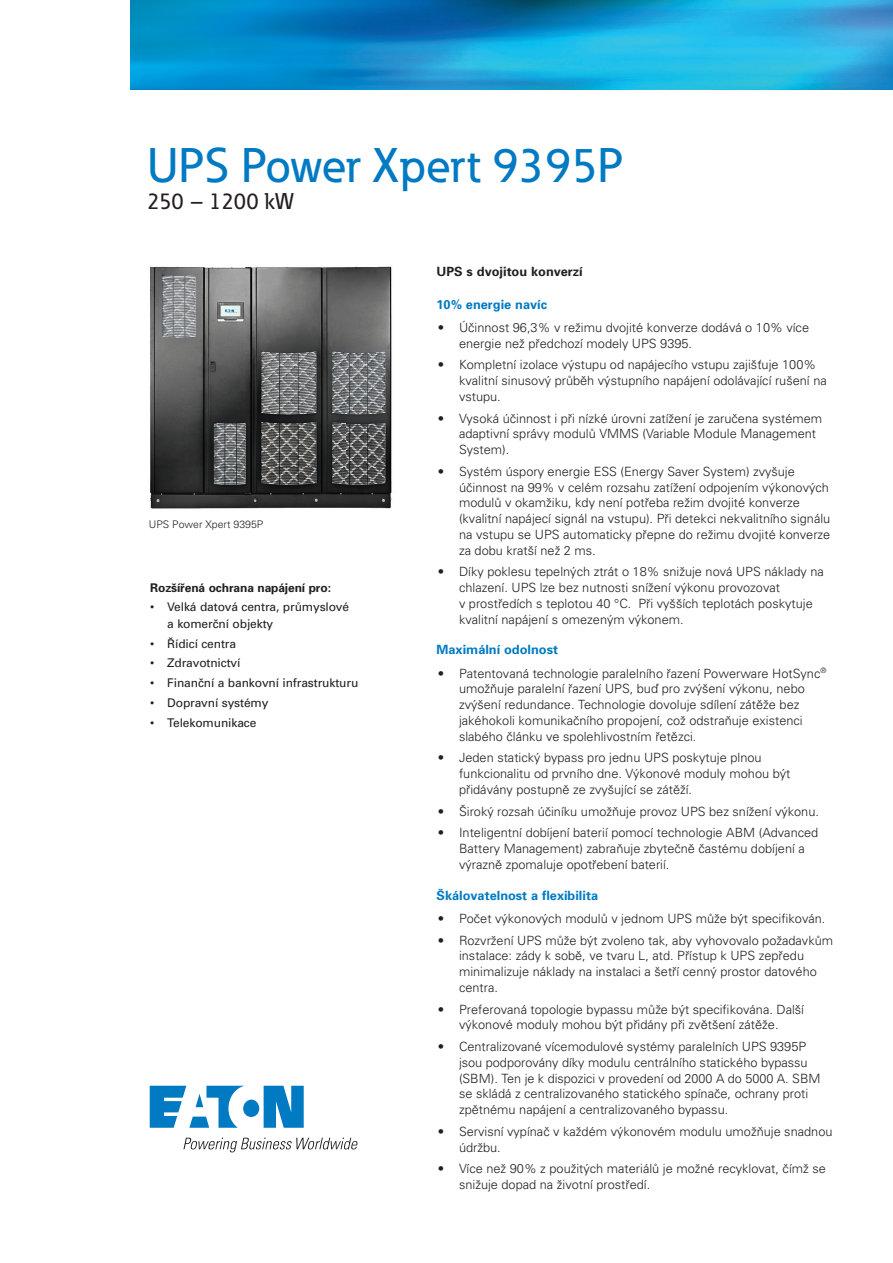
<style>
.page{position:relative;width:893px;height:1263px;background:#fff}
.page>*{position:absolute;margin:0;border:0;box-sizing:border-box;transform-origin:0 0}
.t1{font:500 48px "Eaton";color:#007ac2}
.t2{font:500 22.5px "Eaton";color:#231f20}
.t3{font:300 12.75px/15.8px "Univers CE";color:#231f20}
.t4{font:700 12.75px "Univers CE";color:#007ac2}
.t5{font:700 12.75px "Univers CE";color:#231f20}
.t6{font:12px/16.5px "Univers CE";letter-spacing:-.01em;color:#231f20}
.t7{font:700 12px "Univers CE";letter-spacing:-.01em;color:#231f20}
.t8{font:300 10.5px "Univers CE";color:#231f20}
</style>
<div class="page">
<svg style="left:150px;top:1086px;width:154px;height:42px"></svg>
<svg style="left:183px;top:1138px;width:175px;height:14px"></svg>
<img style="left:130px;top:0;width:763px;height:89px">
<img style="left:150px;top:266px;width:242px;height:243px">
<h1 class="t1" style="left:147px;top:136px;width:478px">UPS Power Xpert 9395P</h1>
<h2 class="t2" style="left:147px;top:187px;width:149px">250 – 1200 kW</h2>
<p class="t8" style="left:149px;top:518px;width:116px">UPS Power Xpert 9395P</p>
<p class="t7" style="left:150px;top:581px;width:182px">Rozšířená ochrana napájení pro:</p>
<p class="t6" style="left:167px;top:599px;width:183px;text-indent:-17px">• Velká datová centra, průmyslové a komerční objekty</p>
<p class="t6" style="left:150px;top:635px;width:87px">• Řídicí centra</p>
<p class="t6" style="left:150px;top:655px;width:92px">• Zdravotnictví</p>
<p class="t6" style="left:150px;top:675px;width:210px">• Finanční a bankovní infrastrukturu</p>
<p class="t6" style="left:150px;top:694px;width:120px">• Dopravní systémy</p>
<p class="t6" style="left:150px;top:714px;width:108px">• Telekomunikace</p>
<p class="t5" style="left:437px;top:265px;width:148px">UPS s dvojitou konverzí</p>
<p class="t4" style="left:437px;top:297px;width:112px">10% energie navíc</p>
<p class="t3" style="left:459px;top:320px;width:352px;text-indent:-21px">• Účinnost 96,3% v režimu dvojité konverze dodává o 10% více energie než předchozí modely UPS 9395.</p>
<p class="t3" style="left:459px;top:357px;width:369px;text-indent:-21px">• Kompletní izolace výstupu od napájecího vstupu zajišťuje 100% kvalitní sinusový průběh výstupního napájení odolávající rušení na vstupu.</p>
<p class="t3" style="left:459px;top:410px;width:365px;text-indent:-21px">• Vysoká účinnost i při nízké úrovni zatížení je zaručena systémem adaptivní správy modulů VMMS (Variable Module Management<br>System).</p>
<p class="t3" style="left:459px;top:464px;width:373px;text-indent:-21px">• Systém úspory energie ESS (Energy Saver System) zvyšuje účinnost na 99% v celém rozsahu zatížení odpojením výkonových modulů v okamžiku, kdy není potřeba režim dvojité konverze (kvalitní napájecí signál na vstupu). Při detekci nekvalitního signálu na vstupu se UPS automaticky přepne do režimu dvojité konverze za dobu kratší než 2 ms.</p>
<p class="t3" style="left:459px;top:564px;width:366px;text-indent:-21px">• Díky poklesu tepelných ztrát o 18% snižuje nová UPS náklady na chlazení. UPS lze bez nutnosti snížení výkonu provozovat<br>v prostředích s teplotou 40 °C. Při vyšších teplotách poskytuje kvalitní napájení s omezeným výkonem.</p>
<p class="t4" style="left:436px;top:643px;width:123px">Maximální odolnost</p>
<p class="t3" style="left:459px;top:665px;width:369px;text-indent:-21px">• Patentovaná technologie paralelního řazení Powerware HotSync<sup>® </sup>umožňuje paralelní řazení UPS, buď pro zvýšení výkonu, nebo zvýšení redundance. Technologie dovoluje sdílení zátěže bez jakéhokoli komunikačního propojení, což odstraňuje existenci slabého článku ve spolehlivostním řetězci.</p>
<p class="t3" style="left:459px;top:750px;width:333px;text-indent:-21px">• Jeden statický bypass pro jednu UPS poskytuje plnou funkcionalitu od prvního dne. Výkonové moduly mohou být přidávány postupně ze zvyšující se zátěží.</p>
<p class="t3" style="left:438px;top:803px;width:383px">• Široký rozsah účiníku umožňuje provoz UPS bez snížení výkonu.</p>
<p class="t3" style="left:459px;top:825px;width:361px;text-indent:-21px">• Inteligentní dobíjení baterií pomocí technologie ABM (Advanced<br>Battery Management) zabraňuje zbytečně častému dobíjení a výrazně zpomaluje opotřebení baterií.</p>
<p class="t4" style="left:437px;top:888px;width:163px">Škálovatelnost a flexibilita</p>
<p class="t3" style="left:438px;top:911px;width:389px">• Počet výkonových modulů v jednom UPS může být specifikován.</p>
<p class="t3" style="left:459px;top:932px;width:376px;text-indent:-21px">• Rozvržení UPS může být zvoleno tak, aby vyhovovalo požadavkům instalace: zády k sobě, ve tvaru L, atd. Přístup k UPS zepředu minimalizuje náklady na instalaci a šetří cenný prostor datového centra.</p>
<p class="t3" style="left:438px;top:1001px;width:368px;text-align:center">• Preferovaná topologie bypassu může být specifikována. Další výkonové moduly mohou být přidány při zvětšení zátěže.</p>
<p class="t3" style="left:459px;top:1039px;width:363px;text-indent:-21px">• Centralizované vícemodulové systémy paralelních UPS 9395P jsou podporovány díky modulu centrálního statického bypassu (SBM). Ten je k dispozici v provedení od 2000 A do 5000 A. SBM se skládá z centralizovaného statického spínače, ochrany proti zpětnému napájení a centralizovaného bypassu.</p>
<p class="t3" style="left:459px;top:1124px;width:375px;text-indent:-21px">• Servisní vypínač v každém výkonovém modulu umožňuje snadnou údržbu.</p>
<p class="t3" style="left:459px;top:1161px;width:368px;text-indent:-21px">• Více než 90% z použitých materiálů je možné recyklovat, čímž se snižuje dopad na životní prostředí.</p>
</div>
